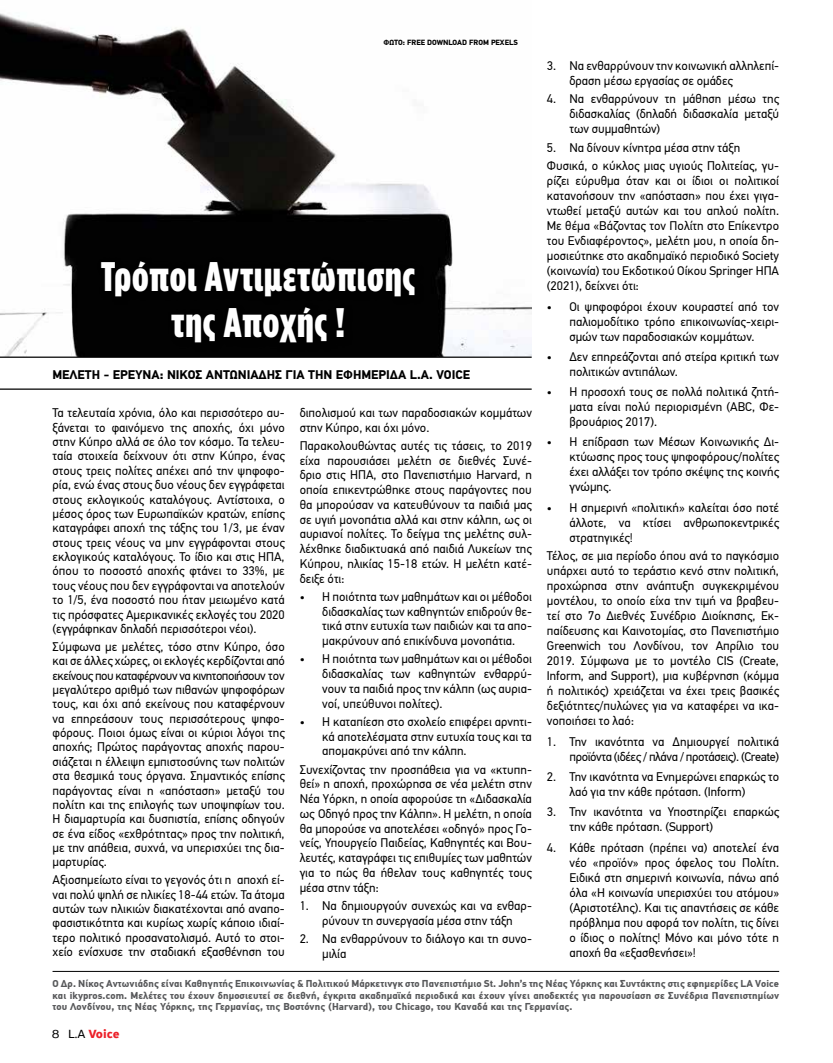
<style>
.page{position:relative;width:833px;height:1063px;background:#fff}
.page>*{position:absolute;margin:0;border:0;box-sizing:border-box;transform-origin:0 0}
.t1{font:900 41.25px/46.2px "Gotham Cond";letter-spacing:.02em;color:#fff;text-align:center}
.t2{font:12.5px/15px "PF Din Text Pro";color:#000;text-align:justify}
.t3{font:12.5px/15px "PF Din Text Pro";letter-spacing:-.03em;color:#000;text-align:right}
.t4{font:700 12.5px "PF Din Text Pro";color:#000}
.t5{font:700 12.5px "PF Highway Sans Pro";color:#ec2028}
.t6{font:700 10px/11.5px "PF Din Text Pro";letter-spacing:.01em;color:#58595b;text-align:justify}
.t7{font:700 7.5px "PF Din Text Pro";color:#000}
.s1{font-weight:400;color:#000}
</style>
<div class="page">
<img style="left:0;top:13px;width:531px;height:343px">
<hr style="left:53px;top:971px;width:726px;height:1px;background:#000">
<hr style="left:0;top:389px;width:531px;height:1px;background:#000">
<hr style="left:0;top:357px;width:531px;height:1px;background:#000">
<div style="left:97px;top:257px;width:327px;height:94px;background:#000"></div>
<p class="t7" style="left:383px;top:37px;width:136px">ΦΩΤΌ: FREE DOWNLOAD FROM PEXELS</p>
<h1 class="t1" style="left:101px;top:253px;width:316px">Τρόποι Αντιμετώπισης της Αποχής !</h1>
<p class="t4" style="left:53px;top:368px;width:419px">ΜΕΛΈΤΗ - ΕΡΕΥΝΑ: ΝΊΚΟΣ ΑΝΤΩΝΙΆΔΗΣ ΓΙΑ ΤΗΝ ΕΦΗΜΕΡΊΔΑ L.A. VOICE</p>
<p class="t2" style="left:53px;top:406px;width:234px;line-height:14.4px">Τα τελευταία χρόνια, όλο και περισσότερο αυ&shy;ξάνεται το φαινόμενο της αποχής, όχι μόνο στην Κύπρο αλλά σε όλο τον κόσμο. Τα τελευ&shy;ταία στοιχεία δείχνουν ότι στην Κύπρο, ένας στους τρεις πολίτες απέχει από την ψηφοφο&shy;ρία, ενώ ένας στους δυο νέους δεν εγγράφεται στους εκλογικούς καταλόγους. Αντίστοιχα, ο μέσος όρος των Ευρωπαϊκών κρατών, επίσης καταγράφει αποχή της τάξης του 1/3, με έναν στους τρεις νέους να μην εγγράφονται στους εκλογικούς καταλόγους. Το ίδιο και στις ΗΠΑ, όπου το ποσοστό αποχής φτάνει το 33%, με τους νέους που δεν εγγράφονται να αποτελούν το 1/5, ένα ποσοστό που ήταν μειωμένο κατά τις πρόσφατες Αμερικανικές εκλογές του 2020 (εγγράφηκαν δηλαδή περισσότεροι νέοι).</p>
<p class="t2" style="left:53px;top:639px;width:234px;line-height:14.4px">Σύμφωνα με μελέτες, τόσο στην Κύπρο, όσο και σε άλλες χώρες, οι εκλογές κερδίζονται από εκείνους που καταφέρνουν να κινητοποιήσουν τον μεγαλύτερο αριθμό των πιθανών ψηφοφόρων τους, και όχι από εκείνους που καταφέρνουν να επηρεάσουν τους περισσότερους ψηφο&shy;φόρους. Ποιοι όμως είναι οι κύριοι λόγοι της αποχής; Πρώτος παράγοντας αποχής παρου&shy;σιάζεται η έλλειψη εμπιστοσύνης των πολιτών στα θεσμικά τους όργανα. Σημαντικός επίσης παράγοντας είναι η «απόσταση» μεταξύ του πολίτη και της επιλογής των υποψηφίων του.<br>Η διαμαρτυρία και δυσπιστία, επίσης οδηγούν σε ένα είδος «εχθρότητας» προς την πολιτική, με την απάθεια, συχνά, να υπερισχύει της δια&shy;μαρτυρίας.</p>
<p class="t2" style="left:53px;top:873px;width:234px;line-height:14.4px">Αξιοσημείωτο είναι το γεγονός ότι η αποχή εί&shy;ναι πολύ ψηλή σε ηλικίες 18-44 ετών. Τα άτομα αυτών των ηλικιών διακατέχονται από αναπο&shy;φασιστικότητα και κυρίως χωρίς κάποιο ιδιαί&shy;τερο πολιτικό προσανατολισμό. Αυτό το στοι&shy;χείο ενίσχυσε την σταδιακή εξασθένηση του</p>
<p class="t2" style="left:300px;top:405px;width:234px">διπολισμού και των παραδοσιακών κομμάτων στην Κύπρο, και όχι μόνο.</p>
<p class="t2" style="left:300px;top:438px;width:234px">Παρακολουθώντας αυτές τις τάσεις, το 2019 είχα παρουσιάσει μελέτη σε διεθνές Συνέ&shy;δριο στις ΗΠΑ, στο Πανεπιστήμιο Harvard, η οποία επικεντρώθηκε στους παράγοντες που θα μπορούσαν να κατευθύνουν τα παιδιά μας σε υγιή μονοπάτια αλλά και στην κάλπη, ως οι αυριανοί πολίτες. Το δείγμα της μελέτης συλ&shy;λέχθηκε διαδικτυακά από παιδιά Λυκείων της Κύπρου, ηλικίας 15-18 ετών. Η μελέτη κατέ&shy;δειξε ότι:</p>
<p class="t2" style="left:322px;top:589px;width:211px;text-indent:-22px">• Η ποιότητα των μαθημάτων και οι μέθοδοι διδασκαλίας των καθηγητών επιδρούν θε&shy;τικά στην ευτυχία των παιδιών και τα απο&shy;μακρύνουν από επικίνδυνα μονοπάτια.</p>
<p class="t2" style="left:322px;top:652px;width:211px;text-indent:-22px">• Η ποιότητα των μαθημάτων και οι μέθοδοι διδασκαλίας των καθηγητών ενθαρρύ&shy;νουν τα παιδιά προς την κάλπη (ως αυρια&shy;νοί, υπεύθυνοι πολίτες).</p>
<p class="t2" style="left:322px;top:714px;width:211px;text-indent:-22px">• Η καταπίεση στο σχολείο επιφέρει αρνητι&shy;κά αποτελέσματα στην ευτυχία τους και τα απομακρύνει από την κάλπη.</p>
<p class="t2" style="left:300px;top:762px;width:234px">Συνεχίζοντας την προσπάθεια για να «κτυπη&shy;θεί» η αποχή, προχώρησα σε νέα μελέτη στην Νέα Υόρκη, η οποία αφορούσε τη «Διδασκαλία ως Οδηγό προς την Κάλπη». Η μελέτη, η οποία θα μπορούσε να αποτελέσει «οδηγό» προς Γο&shy;νείς, Υπουργείο Παιδείας, Καθηγητές και Βου&shy;λευτές, καταγράφει τις επιθυμίες των μαθητών για το πώς θα ήθελαν τους καθηγητές τους μέσα στην τάξη:</p>
<p class="t2" style="left:300px;top:898px;width:234px;text-align:center">1. Να δημιουργούν συνεχώς και να ενθαρ&shy;ρύνουν τη συνεργασία μέσα στην τάξη</p>
<p class="t2" style="left:322px;top:932px;width:211px;text-indent:-22px">2. Να ενθαρρύνουν το διάλογο και τη συνο&shy;μιλία</p>
<p class="t2" style="left:569px;top:58px;width:211px;text-indent:-22px">3. Να ενθαρρύνουν την κοινωνική αλληλεπί&shy;δραση μέσω εργασίας σε ομάδες</p>
<p class="t2" style="left:569px;top:91px;width:211px;text-indent:-22px">4. Να ενθαρρύνουν τη μάθηση μέσω της διδασκαλίας (δηλαδή διδασκαλία μεταξύ των συμμαθητών)</p>
<p class="t2" style="left:547px;top:138px;width:234px;line-height:18.5px">5. Να δίνουν κίνητρα μέσα στην τάξη<br>Φυσικά, ο κύκλος μιας υγιούς Πολιτείας, γυ-</p>
<p class="t2" style="left:547px;top:174px;width:234px">ρίζει εύρυθμα όταν και οι ίδιοι οι πολιτικοί κατανοήσουν την «απόσταση» που έχει γιγα&shy;ντωθεί μεταξύ αυτών και του απλού πολίτη.<br>Με θέμα «Βάζοντας τον Πολίτη στο Επίκεντρο του Ενδιαφέροντος», μελέτη μου, η οποία δη&shy;μοσιεύτηκε στο ακαδημαϊκό περιοδικό Society (κοινωνία) του Εκδοτικού Οίκου Springer ΗΠΑ (2021), δείχνει ότι:</p>
<p class="t2" style="left:569px;top:299px;width:211px;text-indent:-22px">• Οι ψηφοφόροι έχουν κουραστεί από τον παλιομοδίτικο τρόπο επικοινωνίας-χειρι&shy;σμών των παραδοσιακών κομμάτων.</p>
<p class="t2" style="left:569px;top:349px;width:211px;text-indent:-22px">• Δεν επηρεάζονται από στείρα κριτική των πολιτικών αντιπάλων.</p>
<p class="t2" style="left:569px;top:384px;width:211px;text-indent:-22px">• Η προσοχή τους σε πολλά πολιτικά ζητή&shy;ματα είναι πολύ περιορισμένη (ABC, Φε&shy;βρουάριος 2017).</p>
<p class="t2" style="left:569px;top:435px;width:211px;text-indent:-22px">• Η επίδραση των Μέσων Κοινωνικής Δι&shy;κτύωσης προς τους ψηφοφόρους/πολίτες έχει αλλάξει τον τρόπο σκέψης της κοινής γνώμης.</p>
<p class="t2" style="left:569px;top:500px;width:211px;text-indent:-22px">• Η σημερινή «πολιτική» καλείται όσο ποτέ άλλοτε, να κτίσει ανθρωποκεντρικές στρατηγικές!</p>
<p class="t2" style="left:547px;top:549px;width:234px">Τέλος, σε μια περίοδο όπου ανά το παγκόσμιο υπάρχει αυτό το τεράστιο κενό στην πολιτική, προχώρησα στην ανάπτυξη συγκεκριμένου μοντέλου, το οποίο είχα την τιμή να βραβευ&shy;τεί στο 7ο Διεθνές Συνέδριο Διοίκησης, Εκ&shy;παίδευσης και Καινοτομίας, στο Πανεπιστήμιο Greenwich του Λονδίνου, τον Απρίλιο του 2019. Σύμφωνα με το μοντέλο CIS (Create, Inform, and Support), μια κυβέρνηση (κόμμα ή πολιτικός) χρειάζεται να έχει τρεις βασικές δεξιότητες/πυλώνες για να καταφέρει να ικα&shy;νοποιήσει το λαό:</p>
<p class="t3" style="left:547px;top:734px;width:234px">1. Την ικανότητα να Δημιουργεί πολιτικά προϊόντα (ιδέες / πλάνα / προτάσεις). (Create)</p>
<p class="t2" style="left:569px;top:769px;width:211px;text-indent:-22px">2. Την ικανότητα να Ενημερώνει επαρκώς το λαό για την κάθε πρόταση. (Inform)</p>
<p class="t2" style="left:569px;top:805px;width:211px;text-indent:-22px">3. Την ικανότητα να Υποστηρίζει επαρκώς την κάθε πρόταση. (Support)</p>
<p class="t2" style="left:569px;top:840px;width:211px;text-indent:-22px">4. Κάθε πρόταση (πρέπει να) αποτελεί ένα νέο «προϊόν» προς όφελος του Πολίτη.<br>Ειδικά στη σημερινή κοινωνία, πάνω από όλα «Η κοινωνία υπερισχύει του ατόμου» (Αριστοτέλης). Και τις απαντήσεις σε κάθε πρόβλημα που αφορά τον πολίτη, τις δίνει ο ίδιος ο πολίτης! Μόνο και μόνο τότε η αποχή θα «εξασθενήσει»!</p>
<p class="t6" style="left:53px;top:978px;width:728px">Ο Δρ. Νίκος Αντωνιάδης είναι Καθηγητής Επικοινωνίας &amp; Πολιτικού Μάρκετινγκ στο Πανεπιστήμιο St. John’s της Νέας Υόρκης και Συντάκτης στις εφημερίδες LA Voice και ikypros.com. Μελέτες του έχουν δημοσιευτεί σε διεθνή, έγκριτα ακαδημαϊκά περιοδικά και έχουν γίνει αποδεκτές για παρουσίαση σε Συνέδρια Πανεπιστημίων του Λονδίνου, της Νέας Υόρκης, της Γερμανίας, της Βοστόνης (Harvard), του Chicago, του Καναδά και της Γερμανίας.</p>
<p class="t5" style="left:52px;top:1027px;width:69px"><span class="s1">8 L.A</span> Voice</p>
</div>
